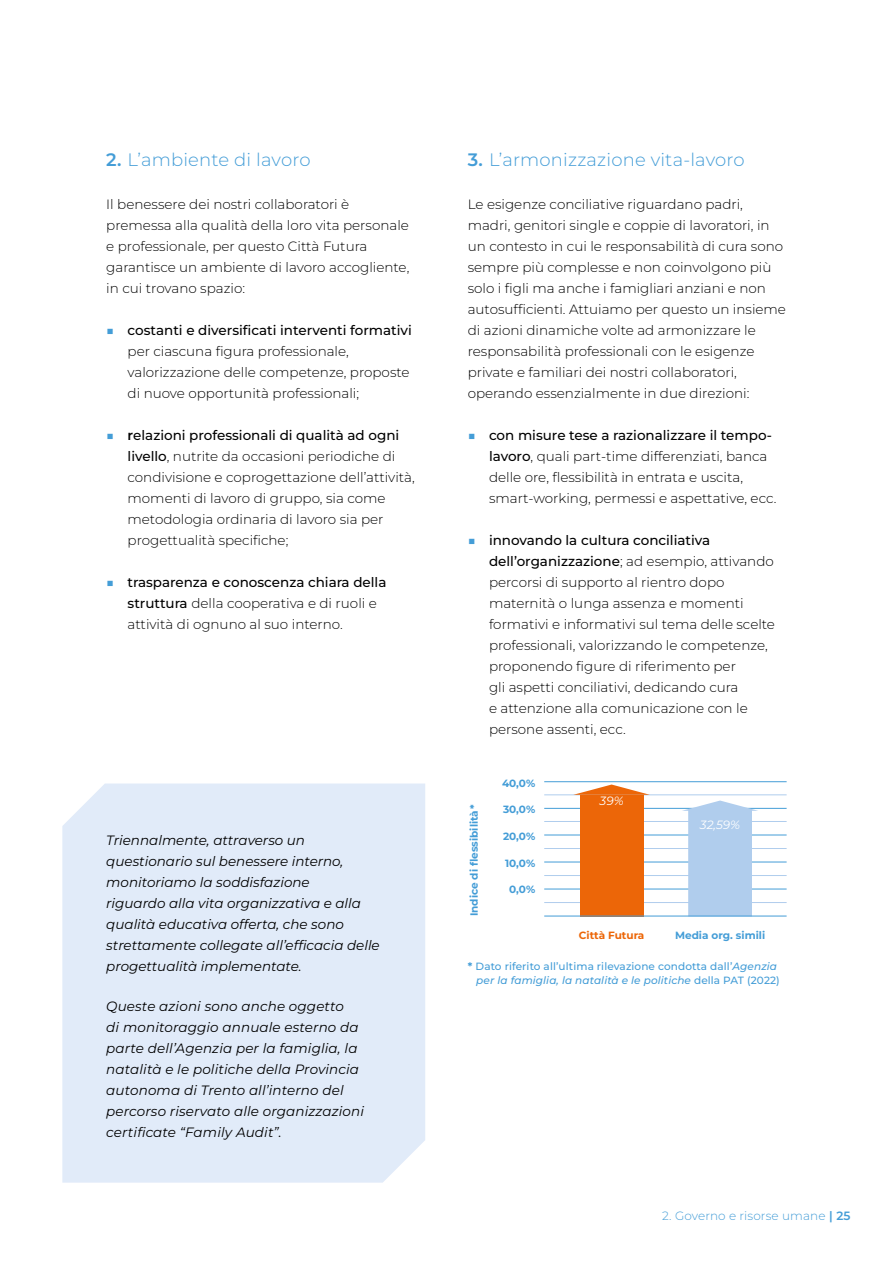
<style>
.page{position:relative;width:893px;height:1263px;background:#fff}
.page>*{position:absolute;margin:0;border:0;box-sizing:border-box;transform-origin:0 0}
.t1{font:300 18px "Montserrat";letter-spacing:.01em;color:#449dd7}
.t2{font:300 13.5px/21px "Montserrat";color:#000}
.t3{font:italic 13.5px/21px "Montserrat";color:#000}
.t4{font:300 12px "Montserrat";letter-spacing:.01em;color:#449dd7}
.t5{font:italic 12px "Montserrat";color:#fff}
.t6{font:500 10.5px/13.5px "Montserrat";letter-spacing:.01em;color:#449dd7;text-align:right}
.t7{font:700 10.5px "Montserrat";color:#449dd7}
.t8{font:700 10.5px "Montserrat";color:#ec6608}
.s1{font-weight:600}
.s2{font-style:italic;color:#449dd7}
.s3{font-weight:500}
.s4{font-weight:700}
.s5{font-style:italic}
</style>
<div class="page">
<div style="left:62px;top:783px;width:363px;height:400px;background:#e1ebf9"></div>
<hr style="left:544px;top:902px;width:243px;height:1px;background:#b0cded">
<hr style="left:544px;top:889px;width:243px;height:1px;background:#449dd7">
<hr style="left:544px;top:875px;width:243px;height:1px;background:#b0cded">
<hr style="left:544px;top:862px;width:243px;height:1px;background:#449dd7">
<hr style="left:544px;top:848px;width:243px;height:1px;background:#b0cded">
<hr style="left:544px;top:835px;width:243px;height:1px;background:#449dd7">
<hr style="left:544px;top:808px;width:243px;height:1px;background:#449dd7">
<hr style="left:544px;top:781px;width:243px;height:1px;background:#449dd7">
<hr style="left:544px;top:821px;width:243px;height:1px;background:#b0cded">
<hr style="left:544px;top:795px;width:243px;height:1px;background:#b0cded">
<div style="left:580px;top:795px;width:63px;height:121px;background:#ec6608"></div>
<svg style="left:573px;top:784px;width:77px;height:11px"></svg>
<svg style="left:682px;top:800px;width:76px;height:116px"></svg>
<hr style="left:544px;top:916px;width:243px;height:1px;background:#449dd7">
<h1 class="t1" style="left:106px;top:148px;width:206px"><span class="s1">2.</span> L’ambiente di lavoro</h1>
<p class="t2" style="left:106px;top:193px;width:305px">Il benessere dei nostri collaboratori è premessa alla qualità della loro vita personale e professionale, per questo Città Futura garantisce un ambiente di lavoro accogliente, in cui trovano spazio:</p>
<p class="t2" style="left:128px;top:319px;width:286px;text-indent:-21px"><span class="s2">■</span> <span class="s3">costanti e diversificati interventi formativi </span>per ciascuna figura professionale, valorizzazione delle competenze, proposte di nuove opportunità professionali;</p>
<p class="t2" style="left:128px;top:424px;width:289px;text-indent:-21px"><span class="s2">■</span> <span class="s1">r</span><span class="s3">elazioni professionali di qualità ad ogni livello</span>, nutrite da occasioni periodiche di condivisione e coprogettazione dell’attività, momenti di lavoro di gruppo, sia come metodologia ordinaria di lavoro sia per progettualità specifiche;</p>
<p class="t2" style="left:128px;top:572px;width:260px;text-indent:-21px"><span class="s2">■</span> <span class="s3">trasparenza e conoscenza chiara della struttura</span> della cooperativa e di ruoli e attività di ognuno al suo interno.</p>
<p class="t3" style="left:106px;top:829px;width:275px">Triennalmente, attraverso un questionario sul benessere interno, monitoriamo la soddisfazione<br>riguardo alla vita organizzativa e alla qualità educativa offerta, che sono strettamente collegate all’efficacia delle progettualità implementate.</p>
<p class="t3" style="left:106px;top:995px;width:259px">Queste azioni sono anche oggetto<br>di monitoraggio annuale esterno da parte dell’Agenzia per la famiglia, la natalità e le politiche della Provincia autonoma di Trento all’interno del percorso riservato alle organizzazioni certificate “Family Audit”.</p>
<h1 class="t1" style="left:468px;top:148px;width:278px"><span class="s1">3.</span> L’armonizzazione vita-lavoro</h1>
<p class="t2" style="left:468px;top:193px;width:320px">Le esigenze conciliative riguardano padri, madri, genitori single e coppie di lavoratori, in un contesto in cui le responsabilità di cura sono sempre più complesse e non coinvolgono più solo i figli ma anche i famigliari anziani e non autosufficienti. Attuiamo per questo un insieme di azioni dinamiche volte ad armonizzare le responsabilità professionali con le esigenze private e familiari dei nostri collaboratori, operando essenzialmente in due direzioni:</p>
<p class="t2" style="left:489px;top:424px;width:289px;text-indent:-21px"><span class="s2">■</span> <span class="s3">con misure tese a razionalizzare il tempo&shy;lavoro</span>, quali part-time differenziati, banca delle ore, flessibilità in entrata e uscita, smart-working, permessi e aspettative, ecc.</p>
<p class="t2" style="left:489px;top:529px;width:287px;text-indent:-21px"><span class="s2">■</span> <span class="s3">innovando la cultura conciliativa dell’organizzazione</span>; ad esempio, attivando percorsi di supporto al rientro dopo maternità o lunga assenza e momenti formativi e informativi sul tema delle scelte professionali, valorizzando le competenze, proponendo figure di riferimento per<br>gli aspetti conciliativi, dedicando cura<br>e attenzione alla comunicazione con le persone assenti, ecc.</p>
<p class="t7" style="left:467px;top:916px;width:113px;rotate:-90deg">Indice di flessibilità*</p>
<p class="t7" style="left:502px;top:776px;width:35px">40,0%</p>
<p class="t7" style="left:503px;top:803px;width:34px">30,0%</p>
<p class="t7" style="left:503px;top:829px;width:34px">20,0%</p>
<p class="t7" style="left:505px;top:856px;width:32px">10,0%</p>
<p class="t7" style="left:509px;top:882px;width:27px">0,0%</p>
<p class="t5" style="left:600px;top:793px;width:26px">39%</p>
<p class="t5" style="left:700px;top:817px;width:42px">32,59%</p>
<p class="t8" style="left:579px;top:929px;width:67px">Città Futura</p>
<p class="t7" style="left:675px;top:929px;width:92px">Media org. simili</p>
<p class="t6" style="left:468px;top:959px;width:313px"><span class="s4">*</span> Dato riferito all’ultima rilevazione condotta dall’<span class="s5">Agenzia per la famiglia, la natalità e le politiche</span> della PAT (2022)</p>
<p class="t4" style="left:662px;top:1208px;width:190px">2. Governo e risorse umane <span class="s1">| 25</span></p>
</div>
